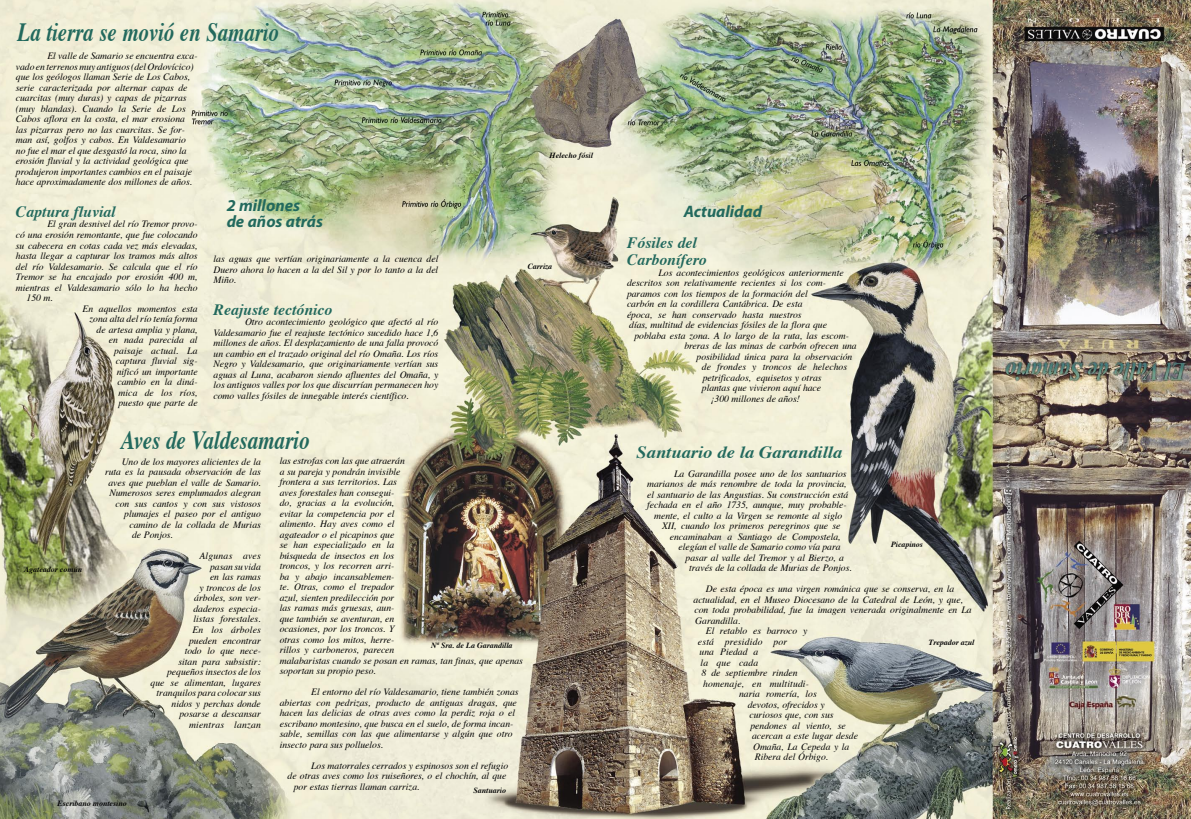
<style>
.page{position:relative;width:1191px;height:819px;background:#fff}
.page>*{position:absolute;margin:0;border:0;box-sizing:border-box;transform-origin:0 0}
.t1{font:italic 700 26.25px "Times";color:#22695d;scale:.79 1}
.t2{font:italic 700 26.25px "Times";color:#22695d;scale:.8 1}
.t3{font:italic 700 17.06px "Times";color:#22695d;scale:1.08 1}
.t4{font:italic 700 16.62px "Myriad Pro";color:#22695d}
.t5{font:italic 700 15.75px "Times";color:#22695d}
.t6{font:italic 9.62px/10.5px "Times";color:#000}
.t7{font:italic 9.62px "Times";letter-spacing:.025em;color:#000}
.t8{font:italic 700 7.88px "Times";color:#000}
</style>
<div class="page">
<img style="left:0;top:0;width:1191px;height:819px">
<p class="t1" style="left:18px;top:7px;width:332px">La tierra se movió en Samario</p>
<p class="t6" style="left:16px;top:50px;width:183px;text-indent:32px">El valle de Samario se encuentra exca&shy;vado en terrenos muy antiguos (del Ordovícico) que los geólogos llaman Serie de Los Cabos, serie caracterizada por alternar capas de cuarcitas (muy duras) y capas de pizarras (muy blandas). Cuando la Serie de Los Cabos aflora en la costa, el mar erosiona las pizarras pero no las cuarcitas. Se for&shy;man así, golfos y cabos. En Valdesamario no fue el mar el que desgastó la roca, sino la erosión fluvial y la actividad geológica que produjeron importantes cambios en el paisaje hace aproximadamente dos millones de años.</p>
<p class="t5" style="left:16px;top:197px;width:101px">Captura fluvial</p>
<p class="t6" style="left:47px;top:218px;width:152px">El gran desnivel del río Tremor provo-</p>
<p class="t6" style="left:16px;top:229px;width:183px">có una erosión remontante, que fue colocando</p>
<p class="t6" style="left:16px;top:239px;width:183px">su cabecera en cotas cada vez más elevadas,</p>
<p class="t6" style="left:16px;top:250px;width:183px">hasta llegar a capturar los tramos más altos</p>
<p class="t6" style="left:16px;top:260px;width:183px">del río Valdesamario. Se calcula que el río</p>
<p class="t6" style="left:16px;top:271px;width:183px">Tremor se ha encajado por erosión 400 m,</p>
<p class="t6" style="left:16px;top:281px;width:183px">mientras el Valdesamario sólo lo ha hecho</p>
<p class="t6" style="left:27px;top:292px;width:28px">150 m.</p>
<p class="t6" style="left:83px;top:302px;width:117px;text-align:right">En aquellos momentos esta zona alta del río tenía forma de artesa amplia y plana,<br>en nada parecida al paisaje actual. La captura fluvial sig-<br>nificó un importante<br>cambio en la diná-<br>mica de los ríos,<br>puesto que parte de</p>
<p class="t4" style="left:227px;top:197px;width:75px">2 millones</p>
<p class="t4" style="left:227px;top:212px;width:98px">de años atrás</p>
<p class="t6" style="left:213px;top:253px;width:226px;text-align:justify">las aguas que vertían originariamente a la cuenca del Duero ahora lo hacen a la del Sil y por lo tanto a la del Miño.</p>
<p class="t5" style="left:213px;top:294px;width:120px">Reajuste tectónico</p>
<p class="t6" style="left:213px;top:316px;width:226px;text-align:justify;text-indent:32px">Otro acontecimiento geológico que afectó al río Valdesamario fue el reajuste tectónico sucedido hace 1,6 millones de años. El desplazamiento de una falla provocó un cambio en el trazado original del río Omaña. Los ríos Negro y Valdesamario, que originariamente vertían sus aguas al Luna, acabaron siendo afluentes del Omaña, y los antiguos valles por los que discurrían permanecen hoy como valles fósiles de innegable interés científico.</p>
<p class="t8" style="left:549px;top:148px;width:45px">Helecho fósil</p>
<p class="t8" style="left:528px;top:259px;width:26px">Carriza</p>
<p class="t2" style="left:121px;top:416px;width:237px">Aves de Valdesamario</p>
<p class="t6" style="left:280px;top:455px;width:245px">las estrofas con las que atraerán<br>a su pareja y pondrán invisible<br>frontera a sus territorios. Las<br>aves forestales han consegui-<br>do, gracias a la evolución,<br>evitar la competencia por el<br>alimento. Hay aves como el<br>agateador o el picapinos que<br>se han especializado en la<br>búsqueda de insectos en los<br>troncos, y los recorren arri-<br>ba y abajo incansablemen-<br>te. Otras, como el trepador<br>azul, sienten predilección por<br>las ramas más gruesas, aun-<br>que también se aventuran, en<br>ocasiones, por los troncos. Y<br>otras como los mitos, herre-<br>rillos y carboneros, parecen<br>malabaristas cuando se posan en ramas, tan finas, que apenas soportan su propio peso.</p>
<p class="t6" style="left:280px;top:686px;width:240px;text-indent:32px">El entorno del río Valdesamario, tiene también zonas abiertas con pedrizas, producto de antiguas dragas, que hacen las delicias de otras aves como la perdiz roja o el escribano montesino, que busca en el suelo, de forma incan&shy;sable, semillas con las que alimentarse y algún que otro insecto para sus polluelos.</p>
<p class="t6" style="left:311px;top:759px;width:198px">Los matorrales cerrados y espinosos son el refugio</p>
<p class="t6" style="left:287px;top:770px;width:220px">de otras aves como los ruiseñores, o el chochín, al que</p>
<p class="t6" style="left:294px;top:780px;width:127px">por estas tierras llaman carriza.</p>
<p class="t8" style="left:58px;top:795px;width:71px">Escribano montesino</p>
<p class="t6" style="left:122px;top:455px;width:141px">Uno de los mayores alicientes de la</p>
<p class="t6" style="left:105px;top:466px;width:157px">ruta es la pausada observación de las</p>
<p class="t6" style="left:108px;top:476px;width:154px">aves que pueblan el valle de Samario.</p>
<p class="t6" style="left:109px;top:487px;width:153px">Numerosos seres emplumados alegran</p>
<p class="t6" style="left:115px;top:497px;width:147px">con sus cantos y con sus vistosos</p>
<p class="t6" style="left:124px;top:508px;width:138px">plumajes el paseo por el antiguo</p>
<p class="t6" style="left:129px;top:518px;width:133px">camino de la collada de Murias</p>
<p class="t6" style="left:132px;top:529px;width:42px">de Ponjos.</p>
<p class="t6" style="left:150px;top:550px;width:112px;text-align:right">Algunas aves<br>pasan su vida<br>en las ramas<br>y troncos de los<br>árboles, son ver-<br>daderos especia-<br>listas forestales.<br>En los árboles<br>pueden encontrar<br>todo lo que nece-<br>sitan para subsistir: pequeños insectos de los<br>que se alimentan, lugares tranquilos para colocar sus nidos y perchas donde posarse a descansar mientras lanzan</p>
<p class="t8" style="left:24px;top:562px;width:60px">Agateador común</p>
<p class="t8" style="left:431px;top:637px;width:83px">Nª Sra. de La Garandilla</p>
<p class="t8" style="left:473px;top:783px;width:34px">Santuario</p>
<p class="t4" style="left:683px;top:202px;width:80px">Actualidad</p>
<p class="t5" style="left:627px;top:228px;width:71px">Fósiles del</p>
<p class="t5" style="left:627px;top:245px;width:81px">Carbonífero</p>
<p class="t6" style="left:658px;top:266px;width:187px">Los acontecimientos geológicos anteriormente</p>
<p class="t6" style="left:627px;top:277px;width:201px">descritos son relativamente recientes si los com-</p>
<p class="t6" style="left:627px;top:287px;width:182px">paramos con los tiempos de la formación del</p>
<p class="t6" style="left:627px;top:298px;width:177px">carbón en la cordillera Cantábrica. De esta</p>
<p class="t6" style="left:627px;top:308px;width:176px">época, se han conservado hasta nuestros</p>
<p class="t6" style="left:629px;top:319px;width:199px">días, multitud de evidencias fósiles de la flora que</p>
<p class="t6" style="left:634px;top:329px;width:216px">poblaba esta zona. A lo largo de la ruta, las escom-</p>
<p class="t6" style="left:684px;top:340px;width:174px">breras de las minas de carbón ofrecen una</p>
<p class="t6" style="left:696px;top:350px;width:157px">posibilidad única para la observación</p>
<p class="t6" style="left:702px;top:361px;width:147px">de frondes y troncos de helechos</p>
<p class="t6" style="left:702px;top:371px;width:120px">petrificados, equisetos y otras</p>
<p class="t6" style="left:702px;top:382px;width:121px">plantas que vivieron aquí hace</p>
<p class="t6" style="left:711px;top:392px;width:91px">¡300 millones de años!</p>
<p class="t3" style="left:636px;top:436px;width:192px">Santuario de la Garandilla</p>
<p class="t6" style="left:674px;top:467px;width:174px">La Garandilla posee uno de los santuarios</p>
<p class="t6" style="left:647px;top:478px;width:201px">marianos de más renombre de toda la provincia,</p>
<p class="t6" style="left:647px;top:488px;width:203px">el santuario de las Angustias. Su construcción está</p>
<p class="t6" style="left:647px;top:499px;width:201px">fechada en el año 1735, aunque, muy probable-</p>
<p class="t6" style="left:654px;top:509px;width:190px">mente, el culto a la Virgen se remonte al siglo</p>
<p class="t6" style="left:662px;top:520px;width:180px">XII, cuando los primeros peregrinos que se</p>
<p class="t6" style="left:670px;top:530px;width:172px">encaminaban a Santiago de Compostela,</p>
<p class="t6" style="left:678px;top:541px;width:163px">elegían el valle de Samario como vía para</p>
<p class="t6" style="left:685px;top:551px;width:160px">pasar al valle del Tremor y al Bierzo, a</p>
<p class="t6" style="left:689px;top:562px;width:164px">través de la collada de Murias de Ponjos.</p>
<p class="t6" style="left:693px;top:583px;width:280px;text-indent:12px">De esta época es una virgen románica que se conserva, en la actualidad, en el Museo Diocesano de la Catedral de León, y que, con toda probabilidad, fue la imagen venerada originalmente en La Garandilla.</p>
<p class="t6" style="left:706px;top:625px;width:103px">El retablo es barroco y</p>
<p class="t7" style="left:698px;top:632px;width:91px">está presidido por</p>
<p class="t6" style="left:699px;top:646px;width:60px">una Piedad a</p>
<p class="t6" style="left:700px;top:656px;width:59px">la que cada</p>
<p class="t6" style="left:701px;top:667px;width:98px">8 de septiembre rinden</p>
<p class="t6" style="left:703px;top:677px;width:107px">homenaje, en multitudi-</p>
<p class="t6" style="left:739px;top:688px;width:79px">naria romería, los</p>
<p class="t6" style="left:748px;top:698px;width:79px">devotos, ofrecidos y</p>
<p class="t6" style="left:749px;top:709px;width:85px">curiosos que, con sus</p>
<p class="t6" style="left:750px;top:719px;width:97px">pendones al viento, se</p>
<p class="t6" style="left:752px;top:730px;width:107px">acercan a este lugar desde</p>
<p class="t6" style="left:753px;top:740px;width:98px">Omaña, La Cepeda y la</p>
<p class="t6" style="left:755px;top:751px;width:75px">Ribera del Órbigo.</p>
<p class="t8" style="left:891px;top:537px;width:33px">Picapinos</p>
<p class="t8" style="left:929px;top:635px;width:47px">Trepador azul</p>
</div>
